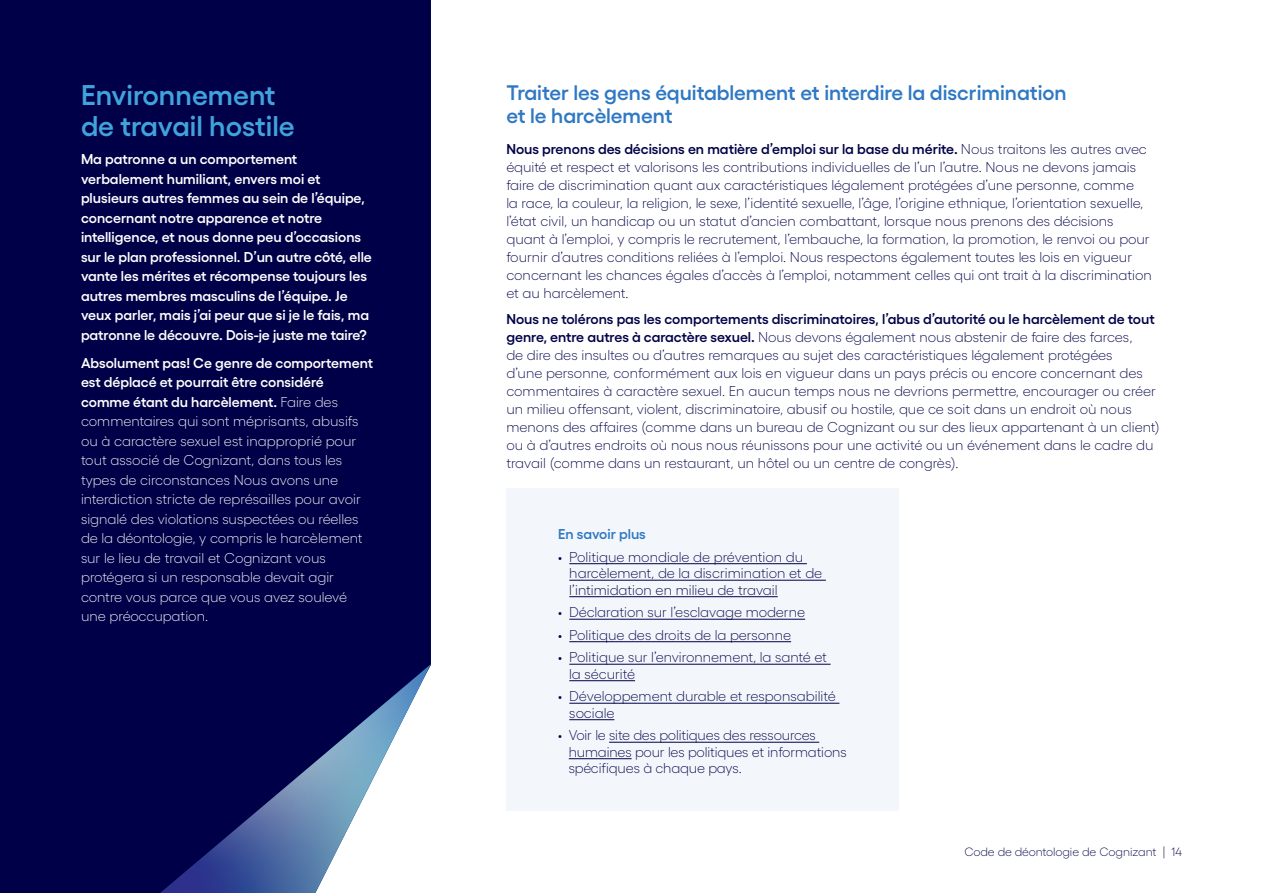
<style>
.page{position:relative;width:1263px;height:893px;background:#fff}
.page>*{position:absolute;margin:0;border:0;box-sizing:border-box;transform-origin:0 0}
.t1{font:600 28.5px/31.5px "Gellix";color:#40a3db}
.t2{font:600 21px/22.5px "Gellix";color:#2f78c4}
.t3{font:300 14.25px/18px "Gellix";color:#000048}
.t4{font:300 14.25px/19.5px "Gellix";color:#fff}
.t5{font:600 14.25px/19.5px "Gellix";color:#fff}
.t6{font:600 14.25px "Gellix";color:#2f78c4}
.t7{font:300 12px "Gellix";letter-spacing:-.02em;color:#000048}
.s1{font-weight:600}
</style>
<div class="page">
<div style="left:0;top:0;width:431px;height:893px;background:#000048"></div>
<svg style="left:160px;top:664px;width:271px;height:229px"></svg>
<div style="left:506px;top:488px;width:393px;height:323px;background:#f3f7fb"></div>
<hr style="left:569px;top:563px;width:238px;height:1px;background:#000048">
<hr style="left:569px;top:580px;width:257px;height:1px;background:#000048">
<hr style="left:569px;top:596px;width:209px;height:1px;background:#000048">
<hr style="left:569px;top:619px;width:236px;height:1px;background:#000048">
<hr style="left:569px;top:641px;width:222px;height:1px;background:#000048">
<hr style="left:569px;top:664px;width:262px;height:1px;background:#000048">
<hr style="left:569px;top:680px;width:66px;height:1px;background:#000048">
<hr style="left:569px;top:703px;width:270px;height:1px;background:#000048">
<hr style="left:569px;top:719px;width:45px;height:1px;background:#000048">
<hr style="left:609px;top:742px;width:210px;height:1px;background:#000048">
<hr style="left:569px;top:758px;width:63px;height:1px;background:#000048">
<p class="t1" style="left:81px;top:76px;width:215px">Environnement de travail hostile</p>
<p class="t5" style="left:81px;top:148px;width:292px">Ma patronne a un comportement verbalement humiliant, envers moi et plusieurs autres femmes au sein de l’équipe, concernant notre apparence et notre intelligence, et nous donne peu d’occasions sur le plan professionnel. D’un autre côté, elle vante les mérites et récompense toujours les autres membres masculins de l’équipe. Je veux parler, mais j’ai peur que si je le fais, ma patronne le découvre. Dois-je juste me taire?</p>
<p class="t4" style="left:81px;top:352px;width:294px"><span class="s1">Absolument pas! Ce genre de comportement est déplacé et pourrait être considéré comme étant du harcèlement.</span> Faire des commentaires qui sont méprisants, abusifs ou à caractère sexuel est inapproprié pour tout associé de Cognizant, dans tous les types de circonstances Nous avons une interdiction stricte de représailles pour avoir signalé des violations suspectées ou réelles de la déontologie, y compris le harcèlement sur le lieu de travail et Cognizant vous protégera si un responsable devait agir contre vous parce que vous avez soulevé une préoccupation.</p>
<p class="t2" style="left:506px;top:79px;width:562px">Traiter les gens équitablement et interdire la discrimination et le harcèlement</p>
<p class="t3" style="left:506px;top:138px;width:647px"><span class="s1">Nous prenons des décisions en matière d’emploi sur la base du mérite.</span> Nous traitons les autres avec équité et respect et valorisons les contributions individuelles de l’un l’autre. Nous ne devons jamais faire de discrimination quant aux caractéristiques légalement protégées d’une personne, comme<br>la race, la couleur, la religion, le sexe, l’identité sexuelle, l’âge, l’origine ethnique, l’orientation sexuelle, l’état civil, un handicap ou un statut d’ancien combattant, lorsque nous prenons des décisions quant à l’emploi, y compris le recrutement, l’embauche, la formation, la promotion, le renvoi ou pour fournir d’autres conditions reliées à l’emploi. Nous respectons également toutes les lois en vigueur concernant les chances égales d’accès à l’emploi, notamment celles qui ont trait à la discrimination et au harcèlement.</p>
<p class="t3" style="left:506px;top:309px;width:655px"><span class="s1">Nous ne tolérons pas les comportements discriminatoires, l’abus d’autorité ou le harcèlement de tout genre, entre autres à caractère sexuel.</span> Nous devons également nous abstenir de faire des farces,<br>de dire des insultes ou d’autres remarques au sujet des caractéristiques légalement protégées<br>d’une personne, conformément aux lois en vigueur dans un pays précis ou encore concernant des commentaires à caractère sexuel. En aucun temps nous ne devrions permettre, encourager ou créer un milieu offensant, violent, discriminatoire, abusif ou hostile, que ce soit dans un endroit où nous menons des affaires (comme dans un bureau de Cognizant ou sur des lieux appartenant à un client) ou à d’autres endroits où nous nous réunissons pour une activité ou un événement dans le cadre du travail (comme dans un restaurant, un hôtel ou un centre de congrès).</p>
<p class="t6" style="left:558px;top:523px;width:89px">En savoir plus</p>
<p class="t3" style="left:569px;top:547px;width:254px;line-height:16.5px;text-indent:-11px">• Politique mondiale de prévention du harcèlement, de la discrimination et de l’intimidation en milieu de travail</p>
<p class="t3" style="left:558px;top:602px;width:249px">• Déclaration sur l’esclavage moderne</p>
<p class="t3" style="left:558px;top:625px;width:235px">• Politique des droits de la personne</p>
<p class="t3" style="left:569px;top:648px;width:259px;line-height:16.5px;text-indent:-11px">• Politique sur l’environnement, la santé et la sécurité</p>
<p class="t3" style="left:569px;top:687px;width:268px;line-height:16.5px;text-indent:-11px">• Développement durable et responsabilité sociale</p>
<p class="t3" style="left:569px;top:726px;width:279px;line-height:16.5px;text-indent:-11px">• Voir le site des politiques des ressources humaines pour les politiques et informations spécifiques à chaque pays.</p>
<p class="t7" style="left:964px;top:843px;width:219px">Code de déontologie de Cognizant | 14</p>
</div>
